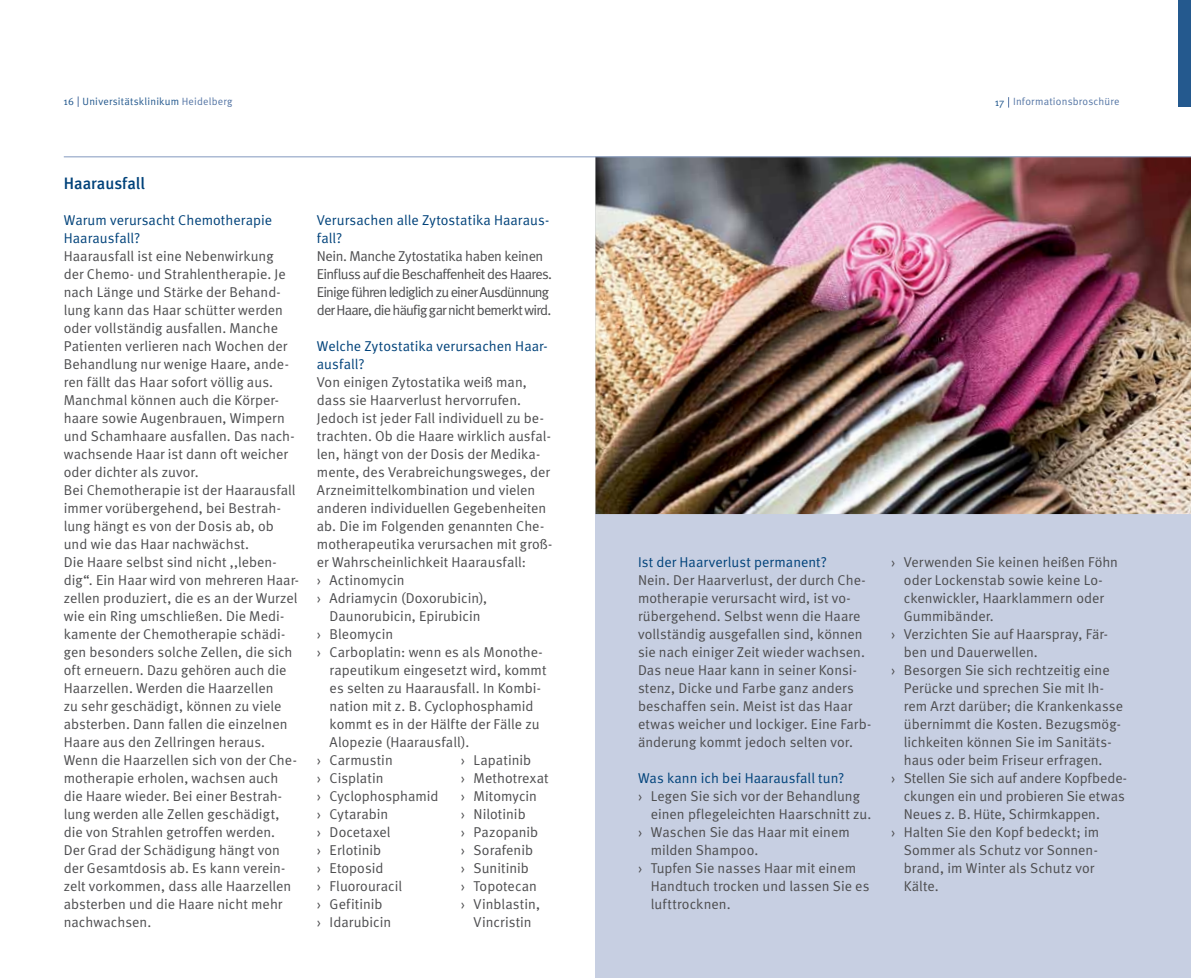
<style>
.page{position:relative;width:1191px;height:978px;background:#fff}
.page>*{position:absolute;margin:0;border:0;box-sizing:border-box;transform-origin:0 0}
.t1{font:500 16.5px "Meta";color:#00427a}
.t2{font:14.25px/18px "Meta Normal";color:#4d4d4f}
.t3{font:14.25px/18px "Meta Normal";letter-spacing:.005em;color:#00427a}
.t4{font:14.25px/18px "Meta Normal";letter-spacing:-.05em;color:#4d4d4f}
.t5{font:10.5px "Meta Normal";letter-spacing:.02em;color:#24598e}
.t6{font:10.5px "Meta Normal";letter-spacing:.02em;color:#5576a5}
.s1{color:#5576a5}
.s2{color:#24598e}
</style>
<div class="page">
<div style="left:1178px;top:0;width:13px;height:106px;background:#24598e"></div>
<div style="left:595px;top:157px;width:596px;height:821px;background:#c7cfe2"></div>
<img style="left:595px;top:157px;width:596px;height:357px">
<hr style="left:64px;top:156px;width:1127px;height:1px;background:#8398be">
<p class="t5" style="left:63px;top:95px;width:171px">16 Universitätsklinikum <span class="s1">Heidelberg</span></p>
<p class="t6" style="left:994px;top:95px;width:126px"><span class="s2">17</span> Informationsbroschüre</p>
<p class="t1" style="left:64px;top:174px;width:83px">Haarausfall</p>
<p class="t3" style="left:64px;top:211px;width:210px">Warum verursacht Chemotherapie<br>Haarausfall?</p>
<p class="t2" style="left:64px;top:247px;width:237px">Haarausfall ist eine Nebenwirkung<br>der Chemo- und Strahlentherapie. Je nach Länge und Stärke der Behand&shy;lung kann das Haar schütter werden oder vollständig ausfallen. Manche Patienten verlieren nach Wochen der Behandlung nur wenige Haare, ande&shy;ren fällt das Haar sofort völlig aus.<br>Manchmal können auch die Körper&shy;haare sowie Augenbrauen, Wimpern und Schamhaare ausfallen. Das nach&shy;wachsende Haar ist dann oft weicher oder dichter als zuvor.<br>Bei Chemotherapie ist der Haarausfall immer vorübergehend, bei Bestrah&shy;lung hängt es von der Dosis ab, ob und wie das Haar nachwächst.<br>Die Haare selbst sind nicht ,,leben&shy;dig“. Ein Haar wird von mehreren Haar&shy;zellen produziert, die es an der Wurzel wie ein Ring umschließen. Die Medi&shy;kamente der Chemotherapie schädi&shy;gen besonders solche Zellen, die sich oft erneuern. Dazu gehören auch die Haarzellen. Werden die Haarzellen<br>zu sehr geschädigt, können zu viele absterben. Dann fallen die einzelnen Haare aus den Zellringen heraus.<br>Wenn die Haarzellen sich von der Che&shy;motherapie erholen, wachsen auch die Haare wieder. Bei einer Bestrah&shy;lung werden alle Zellen geschädigt, die von Strahlen getroffen werden.<br>Der Grad der Schädigung hängt von der Gesamtdosis ab. Es kann verein&shy;zelt vorkommen, dass alle Haarzellen absterben und die Haare nicht mehr nachwachsen.</p>
<p class="t3" style="left:317px;top:211px;width:234px">Verursachen alle Zytostatika Haaraus&shy;fall?</p>
<p class="t4" style="left:317px;top:247px;width:237px">Nein. Manche Zytostatika haben keinen Einfluss auf die Beschaffenheit des Haares.<br>Einige führen lediglich zu einer Ausdünnung der Haare, die häufig gar nicht bemerkt wird.</p>
<p class="t3" style="left:317px;top:337px;width:232px">Welche Zytostatika verursachen Haar&shy;ausfall?</p>
<p class="t2" style="left:317px;top:373px;width:211px">Von einigen Zytostatika weiß man,</p>
<p class="t2" style="left:317px;top:391px;width:206px">dass sie Haarverlust hervorrufen.</p>
<p class="t2" style="left:317px;top:409px;width:228px">Jedoch ist jeder Fall individuell zu be-</p>
<p class="t2" style="left:317px;top:427px;width:235px">trachten. Ob die Haare wirklich ausfal-</p>
<p class="t2" style="left:317px;top:445px;width:225px">len, hängt von der Dosis der Medika-</p>
<p class="t2" style="left:317px;top:463px;width:234px">mente, des Verabreichungsweges, der</p>
<p class="t2" style="left:317px;top:481px;width:220px">Arzneimittelkombination und vielen</p>
<p class="t2" style="left:317px;top:499px;width:231px">anderen individuellen Gegebenheiten</p>
<p class="t2" style="left:317px;top:517px;width:229px">ab. Die im Folgenden genannten Che-</p>
<p class="t2" style="left:317px;top:535px;width:237px">motherapeutika verursachen mit groß-</p>
<p class="t2" style="left:317px;top:553px;width:211px">er Wahrscheinlichkeit Haarausfall:</p>
<p class="t2" style="left:317px;top:571px;width:89px">› Actinomycin</p>
<p class="t2" style="left:317px;top:589px;width:172px">› Adriamycin (Doxorubicin),</p>
<p class="t2" style="left:330px;top:607px;width:152px">Daunorubicin, Epirubicin</p>
<p class="t2" style="left:317px;top:625px;width:78px">› Bleomycin</p>
<p class="t2" style="left:317px;top:643px;width:227px">› Carboplatin: wenn es als Monothe-</p>
<p class="t2" style="left:330px;top:661px;width:218px">rapeutikum eingesetzt wird, kommt</p>
<p class="t2" style="left:330px;top:679px;width:213px">es selten zu Haarausfall. In Kombi-</p>
<p class="t2" style="left:330px;top:697px;width:205px">nation mit z. B. Cyclophosphamid</p>
<p class="t2" style="left:330px;top:715px;width:211px">kommt es in der Hälfte der Fälle zu</p>
<p class="t2" style="left:330px;top:733px;width:141px">Alopezie (Haarausfall).</p>
<p class="t2" style="left:317px;top:751px;width:123px">› Carmustin<br>› Cisplatin<br>› Cyclophosphamid › Cytarabin<br>› Docetaxel<br>› Erlotinib<br>› Etoposid<br>› Fluorouracil<br>› Gefitinib<br>› Idarubicin</p>
<p class="t2" style="left:461px;top:751px;width:72px">› Lapatinib</p>
<p class="t2" style="left:461px;top:769px;width:89px">› Methotrexat</p>
<p class="t2" style="left:461px;top:787px;width:78px">› Mitomycin</p>
<p class="t2" style="left:461px;top:805px;width:66px">› Nilotinib</p>
<p class="t2" style="left:461px;top:823px;width:79px">› Pazopanib</p>
<p class="t2" style="left:461px;top:841px;width:74px">› Sorafenib</p>
<p class="t2" style="left:461px;top:859px;width:70px">› Sunitinib</p>
<p class="t2" style="left:461px;top:877px;width:78px">› Topotecan</p>
<p class="t2" style="left:461px;top:895px;width:81px">› Vinblastin,</p>
<p class="t2" style="left:473px;top:913px;width:60px">Vincristin</p>
<p class="t3" style="left:638px;top:553px;width:190px">Ist der Haarverlust permanent?</p>
<p class="t2" style="left:638px;top:571px;width:235px">Nein. Der Haarverlust, der durch Che&shy;motherapie verursacht wird, ist vo&shy;rübergehend. Selbst wenn die Haare vollständig ausgefallen sind, können sie nach einiger Zeit wieder wachsen.<br>Das neue Haar kann in seiner Konsi&shy;stenz, Dicke und Farbe ganz anders beschaffen sein. Meist ist das Haar etwas weicher und lockiger. Eine Farb&shy;änderung kommt jedoch selten vor.</p>
<p class="t3" style="left:638px;top:769px;width:208px">Was kann ich bei Haarausfall tun?</p>
<p class="t2" style="left:638px;top:787px;width:223px">› Legen Sie sich vor der Behandlung</p>
<p class="t2" style="left:651px;top:805px;width:222px">einen pflegeleichten Haarschnitt zu.</p>
<p class="t2" style="left:638px;top:823px;width:213px">› Waschen Sie das Haar mit einem</p>
<p class="t2" style="left:651px;top:841px;width:109px">milden Shampoo.</p>
<p class="t2" style="left:638px;top:859px;width:220px">› Tupfen Sie nasses Haar mit einem</p>
<p class="t2" style="left:651px;top:877px;width:220px">Handtuch trocken und lassen Sie es</p>
<p class="t2" style="left:651px;top:895px;width:81px">lufttrocknen.</p>
<p class="t2" style="left:891px;top:553px;width:228px">› Verwenden Sie keinen heißen Föhn</p>
<p class="t2" style="left:904px;top:571px;width:200px">oder Lockenstab sowie keine Lo-</p>
<p class="t2" style="left:904px;top:589px;width:202px">ckenwickler, Haarklammern oder</p>
<p class="t2" style="left:904px;top:607px;width:91px">Gummibänder.</p>
<p class="t2" style="left:891px;top:625px;width:218px">› Verzichten Sie auf Haarspray, Fär-</p>
<p class="t2" style="left:904px;top:643px;width:135px">ben und Dauerwellen.</p>
<p class="t2" style="left:891px;top:661px;width:220px">› Besorgen Sie sich rechtzeitig eine</p>
<p class="t2" style="left:904px;top:679px;width:201px">Perücke und sprechen Sie mit Ih-</p>
<p class="t2" style="left:904px;top:697px;width:221px">rem Arzt darüber; die Krankenkasse</p>
<p class="t2" style="left:904px;top:715px;width:218px">übernimmt die Kosten. Bezugsmög-</p>
<p class="t2" style="left:904px;top:733px;width:209px">lichkeiten können Sie im Sanitäts-</p>
<p class="t2" style="left:904px;top:751px;width:200px">haus oder beim Friseur erfragen.</p>
<p class="t2" style="left:891px;top:769px;width:237px">› Stellen Sie sich auf andere Kopfbede-</p>
<p class="t2" style="left:904px;top:787px;width:223px">ckungen ein und probieren Sie etwas</p>
<p class="t2" style="left:904px;top:805px;width:197px">Neues z. B. Hüte, Schirmkappen.</p>
<p class="t2" style="left:891px;top:823px;width:210px">› Halten Sie den Kopf bedeckt; im</p>
<p class="t2" style="left:904px;top:841px;width:195px">Sommer als Schutz vor Sonnen-</p>
<p class="t2" style="left:904px;top:859px;width:192px">brand, im Winter als Schutz vor</p>
<p class="t2" style="left:904px;top:877px;width:36px">Kälte.</p>
</div>
